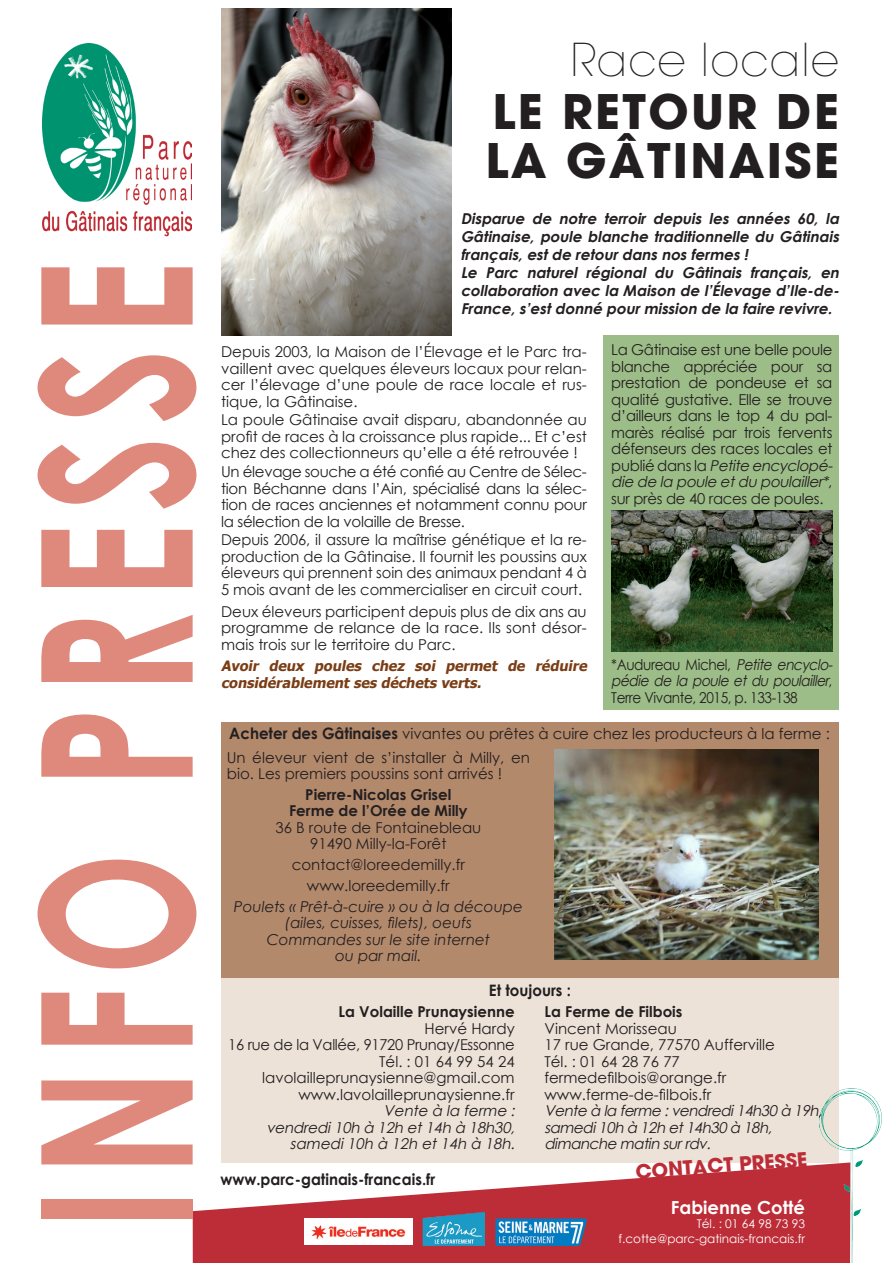
<style>
.page{position:relative;width:893px;height:1263px;background:#fff}
.page>*{position:absolute;margin:0;border:0;box-sizing:border-box;transform-origin:0 0}
.t1{font:700 210.6px "Century Gothic";letter-spacing:.08em;color:#df887c;scale:.69 1}
.t2{font:700 47.25px "Avant Garde";letter-spacing:.05em;color:#231f20}
.t3{font:200 45px "Avant Garde";letter-spacing:.03em;color:#231f20}
.t4{font:700 19.5px "Avant Garde";color:#bd2d38}
.t5{font:700 18px "Century Gothic";color:#fff}
.Inter{font:700 15.75px "Century Gothic";color:#231f20;scale:.95 1}
.Inter-2{font:15px/16.5px "Century Gothic";color:#231f20;text-align:justify}
.Inter-3{font:15px/16.5px "Century Gothic";letter-spacing:-.02em;color:#231f20}
.Chapeau{font:italic 700 15px/18px "Century Gothic";color:#231f20;text-align:justify}
.Inter-4{font:italic 15px "Century Gothic";color:#231f20}
.Inter-5{font:italic 15px/16.5px "Century Gothic";color:#231f20;text-align:center}
.Inter-6{font:15px/16.5px "Century Gothic";letter-spacing:-.03em;color:#231f20;scale:.91 1}
.Inter-7{font:700 15px "Century Gothic";color:#231f20}
.Inter-8{font:italic 700 14.25px/16.5px "Tahoma";color:#7a3d15}
.t6{font:12px "Century Gothic";color:#fff}
.s1{font-style:italic}
.s2{font-weight:700;font-size:15.75px}
</style>
<div class="page">
<div style="left:221px;top:970px;width:618px;height:192px;background:#ece2d8"></div>
<div style="left:221px;top:722px;width:617px;height:256px;background:#b3896c"></div>
<svg style="left:193px;top:1162px;width:626px;height:101px;fill:#bd2d38"></svg>
<img style="left:423px;top:1212px;width:62px;height:34px">
<img style="left:305px;top:1218px;width:107px;height:27px">
<img style="left:495px;top:1218px;width:92px;height:28px">
<img style="left:43px;top:44px;width:148px;height:193px">
<img style="left:819px;top:1089px;width:62px;height:174px">
<div style="left:604px;top:335px;width:235px;height:375px;background:#9dbd88"></div>
<img style="left:611px;top:511px;width:221px;height:140px">
<img style="left:221px;top:9px;width:230px;height:326px">
<img style="left:554px;top:749px;width:264px;height:210px">
<p class="t1" style="left:-44px;top:1229px;width:1405px;rotate:-90deg">INFO PRESSE</p>
<p class="t3" style="left:571px;top:33px;width:270px">Race locale</p>
<p class="t2" style="left:492px;top:81px;width:348px">LE RETOUR DE</p>
<p class="t2" style="left:486px;top:130px;width:355px">LA GÂTINAISE</p>
<p class="Chapeau" style="left:461px;top:209px;width:384px">Disparue de notre terroir depuis les années 60, la Gâtinaise, poule blanche traditionnelle du Gâtinais français,estde retourdansnosfermes!</p>
<p class="Chapeau" style="left:461px;top:263px;width:384px">Le Parc naturel régional du Gâtinais français, en collaboration avec la Maison de l’Élevage d’Ile-de-France,s’estdonné pourmission de la faire revivre.</p>
<p class="Inter-2" style="left:221px;top:343px;width:367px">Depuis 2003, la Maison de l’Élevage et le Parc tra&shy;vaillent avec quelques éleveurs locaux pour relan&shy;cer l’élevage d’une poule de race locale et rus&shy;tique, la Gâtinaise.</p>
<p class="Inter-2" style="left:221px;top:411px;width:367px">La poule Gâtinaise avait disparu, abandonnée au profit de races à la croissance plus rapide... Et c’est chez des collectionneurs qu’elle a été retrouvée !</p>
<p class="Inter-2" style="left:221px;top:463px;width:367px">Un élevage souche a été confié au Centre de Sélec&shy;tion Béchanne dans l’Ain, spécialisé dans la sélec&shy;tion de races anciennes et notamment connu pour la sélection de la volaille de Bresse.</p>
<p class="Inter-2" style="left:221px;top:531px;width:367px">Depuis 2006, il assure la maîtrise génétique et la re&shy;production de la Gâtinaise. Il fournit les poussins aux éleveurs qui prennent soin des animaux pendant 4 à 5 mois avant de les commercialiser en circuit court.</p>
<p class="Inter-2" style="left:221px;top:603px;width:367px">Deux éleveurs participent depuis plus de dix ans au programme de relance de la race. Ils sont désor&shy;mais trois sur le territoire du Parc.</p>
<p class="Inter-3" style="left:611px;top:341px;width:226px">La Gâtinaise est une belle poule blanche appréciée pour sa prestation de pondeuse et sa qualité gustative. Elle se trouve d’ailleurs dans le top 4 du pal&shy;marès réalisé par trois fervents défenseurs des races locales et p u b l i é d a n s l a <span class="s1">Petite encyclopé&shy;die de la poule etdu poulailler*</span>, sur près de 40 races de poules.</p>
<p class="Inter-6" style="left:611px;top:656px;width:248px">*Audureau Michel, <span class="s1">Petite encyclo&shy;pédie de la poule et du poulailler</span>,<br>Terre Vivante, 2015, p. 133-138</p>
<p class="Inter-2" style="left:229px;top:726px;width:602px"><span class="s2">Acheter des Gâtinaises</span> vivantes ou prêtes à cuire chez les producteurs à la ferme :</p>
<p class="Inter-8" style="left:221px;top:657px;width:370px">Avoir deux poules chez soi permet de réduire considérablement ses déchets verts.</p>
<p class="Inter-2" style="left:227px;top:749px;width:305px">Un éleveur vient de s’installer à Milly, en bio. Les premiers poussins sont arrivés !</p>
<p class="Inter-7" style="left:305px;top:783px;width:148px">Pierre-Nicolas Grisel</p>
<p class="Inter-7" style="left:289px;top:799px;width:180px">Ferme de l’Orée de Milly</p>
<p class="Inter-2" style="left:275px;top:819px;width:207px">36 B route de Fontainebleau</p>
<p class="Inter-2" style="left:310px;top:835px;width:138px">91490 Milly-la-Forêt</p>
<p class="Inter-2" style="left:292px;top:856px;width:175px">contact@loreedemilly.fr</p>
<p class="Inter-2" style="left:307px;top:877px;width:144px">www.loreedemilly.fr</p>
<p class="Inter-5" style="left:234px;top:898px;width:290px">Poulets « Prêt-à-cuire » ou à la découpe (ailes, cuisses, filets), oeufs</p>
<p class="Inter-5" style="left:267px;top:931px;width:225px">Commandes sur le site internet</p>
<p class="Inter-5" style="left:335px;top:947px;width:88px">ou par mail.</p>
<p class="Inter" style="left:489px;top:978px;width:88px">Et toujours :</p>
<p class="Inter-7" style="left:339px;top:1000px;width:178px">La Volaille Prunaysienne</p>
<p class="Inter-2" style="left:425px;top:1020px;width:92px">Hervé Hardy</p>
<p class="Inter-3" style="left:228px;top:1036px;width:288px">16 rue de la Vallée, 91720 Prunay/Essonne</p>
<p class="Inter-2" style="left:379px;top:1053px;width:137px">Tél. : 01 64 99 54 24</p>
<p class="Inter-2" style="left:262px;top:1069px;width:254px">lavolailleprunaysienne@gmail.com</p>
<p class="Inter-2" style="left:298px;top:1086px;width:218px">www.lavolailleprunaysienne.fr</p>
<p class="Inter-4" style="left:383px;top:1100px;width:136px">Vente à la ferme :</p>
<p class="Inter-4" style="left:266px;top:1117px;width:253px">vendredi10h à 12h et14h à 18h30,</p>
<p class="Inter-4" style="left:290px;top:1133px;width:230px">samedi10h à 12h et14h à 18h.</p>
<p class="Inter" style="left:220px;top:1167px;width:228px">www.parc-gatinais-francais.fr</p>
<p class="Inter-7" style="left:544px;top:1000px;width:140px">La Ferme de Filbois</p>
<p class="Inter-2" style="left:544px;top:1020px;width:134px">Vincent Morisseau</p>
<p class="Inter-2" style="left:544px;top:1036px;width:232px">17 rue Grande, 77570 Aufferville</p>
<p class="Inter-2" style="left:544px;top:1053px;width:137px">Tél. : 01 64 28 76 77</p>
<p class="Inter-2" style="left:544px;top:1069px;width:183px">fermedefilbois@orange.fr</p>
<p class="Inter-2" style="left:544px;top:1086px;width:168px">www.ferme-de-filbois.fr</p>
<p class="Inter-4" style="left:544px;top:1100px;width:283px">Vente à la ferme :vendredi14h30 à 19h,</p>
<p class="Inter-4" style="left:544px;top:1117px;width:233px">samedi10h à 12h et14h30 à 18h,</p>
<p class="Inter-4" style="left:544px;top:1133px;width:171px">dimanche matin surrdv.</p>
<p class="t4" style="left:635px;top:1158px;width:174px;rotate:-4deg">CONTACT PRESSE</p>
<p class="t5" style="left:671px;top:1193px;width:136px">Fabienne Cotté</p>
<p class="t6" style="left:697px;top:1215px;width:110px">Tél. : 01 64 98 73 93</p>
<p class="t6" style="left:618px;top:1230px;width:188px">f.cotte@parc-gatinais-francais.fr</p>
</div>
